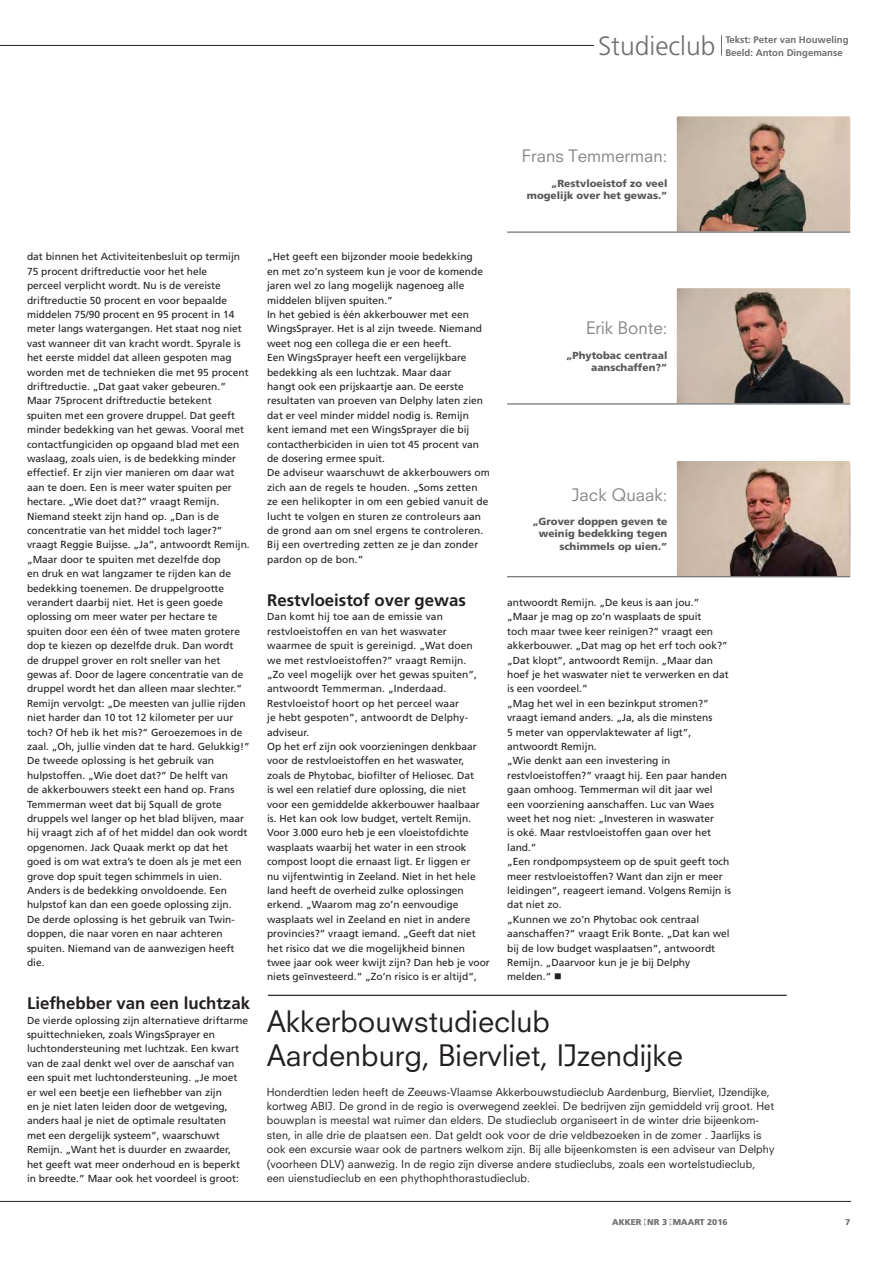
<style>
.page{position:relative;width:893px;height:1263px;background:#fff}
.page>*{position:absolute;margin:0;border:0;box-sizing:border-box;transform-origin:0 0}
.t1{font:28.8px/34.5px "Neuzeit SLT Std";color:#231f20}
.t2{font:300 26.4px "Frutiger LT Std";color:#6d6e70}
.t3{font:700 16.8px "Frutiger LT Std";color:#231f20}
.t4{font:16.8px "Neuzeit SLT Std";color:#878a8c}
.t5{font:10.8px/14.4px "Neuzeit SLT Std";letter-spacing:.01em;color:#231f20}
.t6{font:10.2px/14.4px "Frutiger LT Std";color:#231f20}
.t7{font:900 10.2px/12.3px "Frutiger LT Std";color:#58595b;text-align:right}
.t8{font:700 9.6px/13px "Frutiger LT Std";color:#6d6e70}
.t9{font:900 8.4px "Frutiger LT Std";color:#6d6e70}
</style>
<div class="page">
<svg style="left:721px;top:35px;width:1px;height:21px"></svg>
<hr style="left:0;top:45px;width:594px;height:1px;background:#231f20">
<hr style="left:0;top:1201px;width:851px;height:1px;background:#231f20">
<img style="left:677px;top:461px;width:173px;height:115px">
<hr style="left:507px;top:576px;width:343px;height:1px;background:#6d6e70">
<img style="left:677px;top:288px;width:173px;height:115px">
<hr style="left:507px;top:403px;width:343px;height:2px;background:#6d6e70">
<img style="left:677px;top:116px;width:173px;height:116px">
<hr style="left:507px;top:232px;width:343px;height:1px;background:#6d6e70">
<hr style="left:268px;top:995px;width:519px;height:1px;background:#231f20">
<h2 class="t2" style="left:598px;top:30px;width:119px">Studieclub</h2>
<p class="t8" style="left:725px;top:33px;width:125px">Tekst: Peter van Houweling<br>Beeld: Anton Dingemanse</p>
<h3 class="t4" style="left:522px;top:149px;width:147px">Frans Temmerman:</h3>
<p class="t7" style="left:527px;top:177px;width:142px">„Restvloeistof zo veel mogelijk over het gewas.”</p>
<p class="t6" style="left:27px;top:250px;width:224px">dat binnen het Activiteitenbesluit op termijn 75 procent driftreductie voor het hele<br>perceel verplicht wordt. Nu is de vereiste driftreductie 50 procent en voor bepaalde middelen 75/90 procent en 95 procent in 14 meter langs watergangen. Het staat nog niet vast wanneer dit van kracht wordt. Spyrale is het eerste middel dat alleen gespoten mag worden met de technieken die met 95 procent driftreductie. „Dat gaat vaker gebeuren.” Maar 75procent driftreductie betekent<br>spuiten met een grovere druppel. Dat geeft minder bedekking van het gewas. Vooral met contactfungiciden op opgaand blad met een waslaag, zoals uien, is de bedekking minder effectief. Er zijn vier manieren om daar wat aan te doen. Een is meer water spuiten per hectare. „Wie doet dat?” vraagt Remijn.<br>Niemand steekt zijn hand op. „Dan is de concentratie van het middel toch lager?” vraagt Reggie Buijsse. „Ja”, antwoordt Remijn. „Maar door te spuiten met dezelfde dop<br>en druk en wat langzamer te rijden kan de bedekking toenemen. De druppelgrootte verandert daarbij niet. Het is geen goede oplossing om meer water per hectare te spuiten door een één of twee maten grotere dop te kiezen op dezelfde druk. Dan wordt<br>de druppel grover en rolt sneller van het gewas af. Door de lagere concentratie van de druppel wordt het dan alleen maar slechter.” Remijn vervolgt: „De meesten van jullie rijden niet harder dan 10 tot 12 kilometer per uur toch? Of heb ik het mis?” Geroezemoes in de zaal. „Oh, jullie vinden dat te hard. Gelukkig!” De tweede oplossing is het gebruik van hulpstoffen. „Wie doet dat?” De helft van<br>de akkerbouwers steekt een hand op. Frans Temmerman weet dat bij Squall de grote druppels wel langer op het blad blijven, maar hij vraagt zich af of het middel dan ook wordt opgenomen. Jack Quaak merkt op dat het goed is om wat extra’s te doen als je met een grove dop spuit tegen schimmels in uien.<br>Anders is de bedekking onvoldoende. Een hulpstof kan dan een goede oplossing zijn.<br>De derde oplossing is het gebruik van Twin&shy;doppen, die naar voren en naar achteren spuiten. Niemand van de aanwezigen heeft die.</p>
<h3 class="t3" style="left:27px;top:996px;width:225px">Liefhebber van een luchtzak</h3>
<p class="t6" style="left:27px;top:1013px;width:223px">De vierde oplossing zijn alternatieve driftarme spuittechnieken, zoals WingsSprayer en luchtondersteuning met luchtzak. Een kwart van de zaal denkt wel over de aanschaf van een spuit met luchtondersteuning. „Je moet er wel een beetje een liefhebber van zijn<br>en je niet laten leiden door de wetgeving, anders haal je niet de optimale resultaten<br>met een dergelijk systeem”, waarschuwt Remijn. „Want het is duurder en zwaarder, het geeft wat meer onderhoud en is beperkt in breedte.” Maar ook het voordeel is groot:</p>
<p class="t6" style="left:267px;top:250px;width:224px">„Het geeft een bijzonder mooie bedekking<br>en met zo’n systeem kun je voor de komende jaren wel zo lang mogelijk nagenoeg alle middelen blijven spuiten.”<br>In het gebied is één akkerbouwer met een WingsSprayer. Het is al zijn tweede. Niemand weet nog een collega die er een heeft.<br>Een WingsSprayer heeft een vergelijkbare bedekking als een luchtzak. Maar daar<br>hangt ook een prijskaartje aan. De eerste resultaten van proeven van Delphy laten zien dat er veel minder middel nodig is. Remijn kent iemand met een WingsSprayer die bij contactherbiciden in uien tot 45 procent van de dosering ermee spuit.<br>De adviseur waarschuwt de akkerbouwers om zich aan de regels te houden. „Soms zetten ze een helikopter in om een gebied vanuit de lucht te volgen en sturen ze controleurs aan de grond aan om snel ergens te controleren.<br>Bij een overtreding zetten ze je dan zonder pardon op de bon.”</p>
<h3 class="t3" style="left:267px;top:593px;width:200px">Restvloeistof over gewas</h3>
<p class="t6" style="left:267px;top:610px;width:224px">Dan komt hij toe aan de emissie van restvloeistoffen en van het waswater waarmee de spuit is gereinigd. „Wat doen<br>we met restvloeistoffen?” vraagt Remijn.<br>„Zo veel mogelijk over het gewas spuiten”, antwoordt Temmerman. „Inderdaad.<br>Restvloeistof hoort op het perceel waar<br>je hebt gespoten”, antwoordt de Delphy&shy;adviseur.<br>Op het erf zijn ook voorzieningen denkbaar voor de restvloeistoffen en het waswater, zoals de Phytobac, biofilter of Heliosec. Dat<br>is wel een relatief dure oplossing, die niet voor een gemiddelde akkerbouwer haalbaar is. Het kan ook low budget, vertelt Remijn.<br>Voor 3.000 euro heb je een vloeistofdichte wasplaats waarbij het water in een strook compost loopt die ernaast ligt. Er liggen er<br>nu vijfentwintig in Zeeland. Niet in het hele land heeft de overheid zulke oplossingen erkend. „Waarom mag zo’n eenvoudige wasplaats wel in Zeeland en niet in andere provincies?” vraagt iemand. „Geeft dat niet het risico dat we die mogelijkheid binnen twee jaar ook weer kwijt zijn? Dan heb je voor niets geïnvesteerd.” „Zo’n risico is er altijd”,</p>
<h3 class="t4" style="left:586px;top:321px;width:83px">Erik Bonte:</h3>
<p class="t7" style="left:566px;top:349px;width:103px">„Phytobac centraal aanschaffen?”</p>
<h3 class="t4" style="left:572px;top:488px;width:97px">Jack Quaak:</h3>
<p class="t7" style="left:532px;top:516px;width:137px">„Grover doppen geven te weinig bedekking tegen schimmels op uien.”</p>
<p class="t6" style="left:507px;top:596px;width:225px">antwoordt Remijn. „De keus is aan jou.” „Maar je mag op zo’n wasplaats de spuit<br>toch maar twee keer reinigen?” vraagt een akkerbouwer. „Dat mag op het erf toch ook?” „Dat klopt”, antwoordt Remijn. „Maar dan hoef je het waswater niet te verwerken en dat is een voordeel.”<br>„Mag het wel in een bezinkput stromen?” vraagt iemand anders. „Ja, als die minstens<br>5 meter van oppervlaktewater af ligt”, antwoordt Remijn.<br>„Wie denkt aan een investering in restvloeistoffen?” vraagt hij. Een paar handen gaan omhoog. Temmerman wil dit jaar wel een voorziening aanschaffen. Luc van Waes weet het nog niet: „Investeren in waswater<br>is oké. Maar restvloeistoffen gaan over het land.”<br>„Een rondpompsysteem op de spuit geeft toch meer restvloeistoffen? Want dan zijn er meer leidingen”, reageert iemand. Volgens Remijn is dat niet zo.<br>„Kunnen we zo’n Phytobac ook centraal aanschaffen?” vraagt Erik Bonte. „Dat kan wel bij de low budget wasplaatsen”, antwoordt Remijn. „Daarvoor kun je je bij Delphy melden.”</p>
<h1 class="t1" style="left:267px;top:1006px;width:418px">Akkerbouwstudieclub<br>Aardenburg, Biervliet, IJzendijke</h1>
<p class="t5" style="left:267px;top:1085px;width:509px">Honderdtien leden heeft de Zeeuws-Vlaamse Akkerbouwstudieclub Aardenburg, Biervliet, IJzendijke, kortweg ABIJ. De grond in de regio is overwegend zeeklei. De bedrijven zijn gemiddeld vrij groot. Het bouwplan is meestal wat ruimer dan elders. De studieclub organiseert in de winter drie bijeenkom&shy;sten, in alle drie de plaatsen een. Dat geldt ook voor de drie veldbezoeken in de zomer . Jaarlijks is ook een excursie waar ook de partners welkom zijn. Bij alle bijeenkomsten is een adviseur van Delphy (voorheen DLV) aanwezig. In de regio zijn diverse andere studieclubs, zoals een wortelstudieclub, een uienstudieclub en een phythophthorastudieclub.</p>
<p class="t9" style="left:612px;top:1219px;width:117px">AKKER NR 3 MAART 2016</p>
<p class="t9" style="left:845px;top:1219px;width:7px">7</p>
</div>
